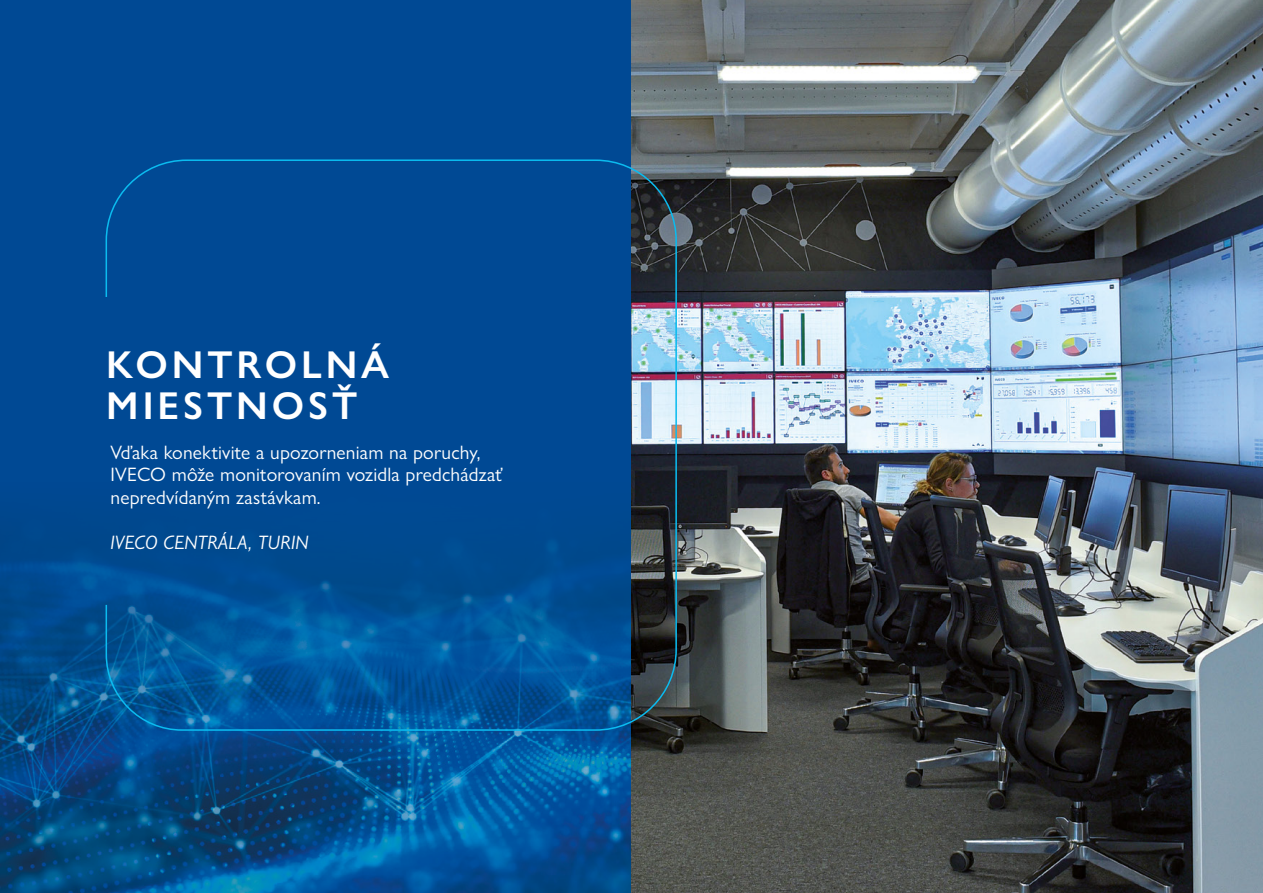
<style>
.page{position:relative;width:1263px;height:893px;background:#fff}
.page>*{position:absolute;margin:0;border:0;box-sizing:border-box;transform-origin:0 0}
.t1{font:600 39px/40.5px "Gill Sans Nova";letter-spacing:.1em;color:#fff}
.t2{font:19.5px/22.5px "Gill Sans Nova";letter-spacing:.01em;color:#fff}
.t3{font:italic 19.5px "Gill Sans Nova";letter-spacing:.01em;color:#fff}
</style>
<div class="page">
<div style="left:0;top:0;width:631px;height:893px;background:#004994"></div>
<img style="left:0;top:529px;width:631px;height:364px">
<img style="left:631px;top:0;width:632px;height:893px">
<h1 class="t1" style="left:106px;top:345px;width:284px">KONTROLNÁ<br>MIESTNOSŤ</h1>
<p class="t2" style="left:111px;top:440px;width:393px">Vďaka konektivite a upozorneniam na poruchy,<br>IVECO môže monitorovaním vozidla predchádzať nepredvídaným zastávkam.</p>
<p class="t3" style="left:111px;top:530px;width:200px">IVECO CENTRÁLA, TURIN</p>
</div>
